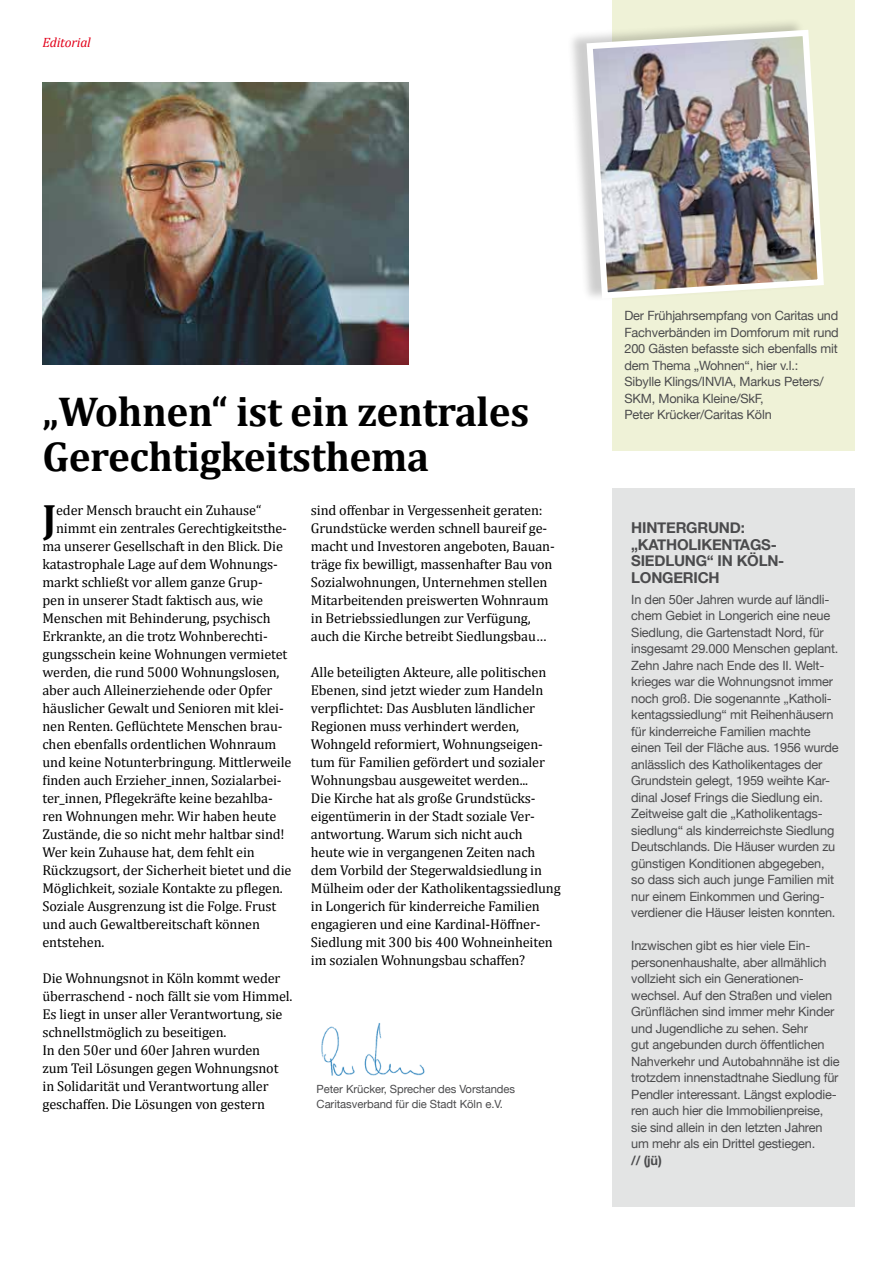
<style>
.page{position:relative;width:893px;height:1263px;background:#fff}
.page>*{position:absolute;margin:0;border:0;box-sizing:border-box;transform-origin:0 0}
.t1{font:700 42px/45px "Cambria";letter-spacing:-.01em;color:#000}
.t2{font:700 41.25px "Cambria";color:#000}
.t3{font:700 15px/16.5px "Helvetica Neue";letter-spacing:-.015em;color:#4b4b4d}
.t4{font:14.25px/18px "Cambria";letter-spacing:-.01em;color:#000}
.t5{font:italic 13.5px "Cambria";letter-spacing:-.01em;color:#e2001a}
.t6{font:12.75px/16.5px "Helvetica Neue";letter-spacing:-.015em;color:#4b4b4d}
.t7{font:700 12.75px "Helvetica Neue";color:#4b4b4d}
.t8{font:11.25px/15px "Helvetica Neue";letter-spacing:-.005em;color:#4b4b4d}
</style>
<div class="page">
<img style="left:321px;top:1023px;width:104px;height:53px">
<img style="left:43px;top:83px;width:366px;height:281px">
<div style="left:612px;top:0;width:242px;height:451px;background:#eff2d7"></div>
<div style="left:567px;top:18px;width:253px;height:284px;background:#000;opacity:.2"></div>
<img style="left:583px;top:27px;width:241px;height:275px">
<div style="left:612px;top:488px;width:242px;height:719px;background:#e3e4e4"></div>
<p class="t5" style="left:43px;top:33px;width:50px">Editorial</p>
<h1 class="t1" style="left:43px;top:388px;width:488px">„Wohnen“ ist ein zentrales<br>Gerechtigkeitsthema</h1>
<h2 class="t2" style="left:43px;top:490px;width:16px">J</h2>
<p class="t4" style="left:56px;top:501px;width:207px">eder Mensch braucht ein Zuhause“</p>
<p class="t4" style="left:56px;top:519px;width:232px">nimmt ein zentrales Gerechtigkeitsthe-</p>
<p class="t4" style="left:43px;top:537px;width:242px">ma unserer Gesellschaft in den Blick. Die</p>
<p class="t4" style="left:43px;top:555px;width:237px">katastrophale Lage auf dem Wohnungs-</p>
<p class="t4" style="left:43px;top:573px;width:222px">markt schließt vor allem ganze Grup-</p>
<p class="t4" style="left:43px;top:591px;width:222px">pen in unserer Stadt faktisch aus, wie</p>
<p class="t4" style="left:43px;top:609px;width:230px">Menschen mit Behinderung, psychisch</p>
<p class="t4" style="left:43px;top:627px;width:227px">Erkrankte, an die trotz Wohnberechti-</p>
<p class="t4" style="left:43px;top:645px;width:246px">gungsschein keine Wohnungen vermietet</p>
<p class="t4" style="left:43px;top:663px;width:238px">werden, die rund 5000 Wohnungslosen,</p>
<p class="t4" style="left:43px;top:681px;width:231px">aber auch Alleinerziehende oder Opfer</p>
<p class="t4" style="left:43px;top:699px;width:243px">häuslicher Gewalt und Senioren mit klei-</p>
<p class="t4" style="left:43px;top:717px;width:242px">nen Renten. Geflüchtete Menschen brau-</p>
<p class="t4" style="left:43px;top:735px;width:235px">chen ebenfalls ordentlichen Wohnraum</p>
<p class="t4" style="left:43px;top:753px;width:250px">und keine Notunterbringung. Mittlerweile</p>
<p class="t4" style="left:43px;top:771px;width:241px">finden auch Erzieher_innen, Sozialarbei-</p>
<p class="t4" style="left:43px;top:789px;width:232px">ter_innen, Pflegekräfte keine bezahlba-</p>
<p class="t4" style="left:43px;top:807px;width:235px">ren Wohnungen mehr. Wir haben heute</p>
<p class="t4" style="left:43px;top:825px;width:244px">Zustände, die so nicht mehr haltbar sind!</p>
<p class="t4" style="left:43px;top:843px;width:214px">Wer kein Zuhause hat, dem fehlt ein</p>
<p class="t4" style="left:43px;top:861px;width:250px">Rückzugsort, der Sicherheit bietet und die</p>
<p class="t4" style="left:43px;top:879px;width:242px">Möglichkeit, soziale Kontakte zu pflegen.</p>
<p class="t4" style="left:43px;top:897px;width:235px">Soziale Ausgrenzung ist die Folge. Frust</p>
<p class="t4" style="left:43px;top:915px;width:219px">und auch Gewaltbereitschaft können</p>
<p class="t4" style="left:43px;top:933px;width:63px">entstehen.</p>
<p class="t4" style="left:43px;top:969px;width:251px">Die Wohnungsnot in Köln kommt weder überraschend - noch fällt sie vom Himmel.<br>Es liegt in unser aller Verantwortung, sie schnellstmöglich zu beseitigen.<br>In den 50er und 60er Jahren wurden<br>zum Teil Lösungen gegen Wohnungsnot in Solidarität und Verantwortung aller geschaffen. Die Lösungen von gestern</p>
<p class="t4" style="left:311px;top:501px;width:245px">sind offenbar in Vergessenheit geraten:<br>Grundstücke werden schnell baureif ge&shy;macht und Investoren angeboten, Bauan&shy;träge fix bewilligt, massenhafter Bau von Sozialwohnungen, Unternehmen stellen Mitarbeitenden preiswerten Wohnraum in Betriebssiedlungen zur Verfügung, auch die Kirche betreibt Siedlungsbau…</p>
<p class="t4" style="left:311px;top:663px;width:251px">Alle beteiligten Akteure, alle politischen Ebenen, sind jetzt wieder zum Handeln verpflichtet: Das Ausbluten ländlicher Regionen muss verhindert werden, Wohngeld reformiert, Wohnungseigen&shy;tum für Familien gefördert und sozialer Wohnungsbau ausgeweitet werden...<br>Die Kirche hat als große Grundstücks&shy;eigentümerin in der Stadt soziale Ver&shy;antwortung. Warum sich nicht auch<br>heute wie in vergangenen Zeiten nach dem Vorbild der Stegerwaldsiedlung in Mülheim oder der Katholikentagssiedlung in Longerich für kinderreiche Familien engagieren und eine Kardinal-Höffner-Siedlung mit 300 bis 400 Wohneinheiten im sozialen Wohnungsbau schaffen?</p>
<p class="t8" style="left:317px;top:1082px;width:200px">Peter Krücker, Sprecher des Vorstandes<br>Caritasverband für die Stadt Köln e.V.</p>
<p class="t6" style="left:624px;top:308px;width:216px">Der Frühjahrsempfang von Caritas und Fachverbänden im Domforum mit rund 200 Gästen befasste sich ebenfalls mit dem Thema „Wohnen“, hier v.l.:<br>Sibylle Klings/INVIA, Markus Peters/ SKM, Monika Kleine/SkF,<br>Peter Krücker/Caritas Köln</p>
<p class="t3" style="left:631px;top:520px;width:155px">HINTERGRUND: „KATHOLIKENTAGS-<br>SIEDLUNG“ IN KÖLN-<br>LONGERICH</p>
<p class="t6" style="left:631px;top:591px;width:209px">In den 50er Jahren wurde auf ländli&shy;chem Gebiet in Longerich eine neue Siedlung, die Gartenstadt Nord, für insgesamt 29.000 Menschen geplant.<br>Zehn Jahre nach Ende des II. Welt&shy;krieges war die Wohnungsnot immer noch groß. Die sogenannte „Katholi&shy;kentagssiedlung“ mit Reihenhäusern für kinderreiche Familien machte einen Teil der Fläche aus. 1956 wurde anlässlich des Katholikentages der Grundstein gelegt, 1959 weihte Kar&shy;dinal Josef Frings die Siedlung ein.<br>Zeitweise galt die „Katholikentags&shy;siedlung“ als kinderreichste Siedlung Deutschlands. Die Häuser wurden zu günstigen Konditionen abgegeben, so dass sich auch junge Familien mit nur einem Einkommen und Gering&shy;verdiener die Häuser leisten konnten.</p>
<p class="t6" style="left:631px;top:938px;width:210px">Inzwischen gibt es hier viele Ein&shy;personenhaushalte, aber allmählich vollzieht sich ein Generationen&shy;wechsel. Auf den Straßen und vielen Grünflächen sind immer mehr Kinder und Jugendliche zu sehen. Sehr<br>gut angebunden durch öffentlichen Nahverkehr und Autobahnnähe ist die trotzdem innenstadtnahe Siedlung für Pendler interessant. Längst explodie&shy;ren auch hier die Immobilienpreise, sie sind allein in den letzten Jahren um mehr als ein Drittel gestiegen.</p>
<p class="t7" style="left:631px;top:1150px;width:32px">// (jü)</p>
</div>
